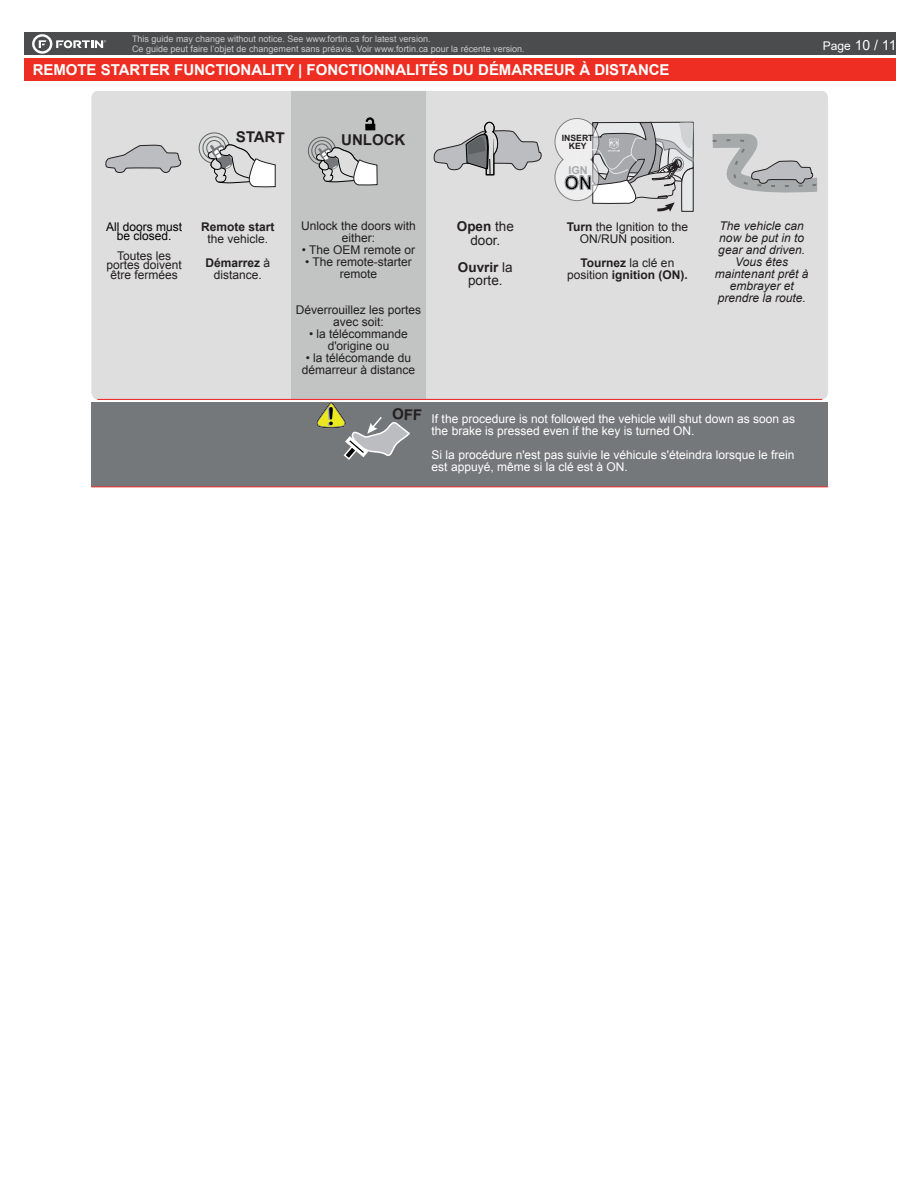
<style>
.page{position:relative;width:918px;height:1188px;background:#fff}
.page>*{position:absolute;margin:0;border:0;box-sizing:border-box;transform-origin:0 0}
.t1{font:700 18.6px "Arial";color:#000001}
.t2{font:700 15px "Arial";letter-spacing:-.005em;color:#fff}
.t3{font:700 15px "Arial";color:#231f20}
.t4{font:13.95px "Arial";color:#fff}
.t5{font:13.5px/13.5px "Arial";color:#231f20;text-align:center}
.t6{font:12px/12px "Arial";color:#231f20;text-align:center}
.t7{font:12px/12px "Arial";color:#fff}
.t8{font:italic 12px/12px "Arial";color:#231f20;text-align:center}
.t9{font:700 12px/12px "Arial";color:#231f20;text-align:center}
.t10{font:12px/9.6px "Arial";color:#000001;text-align:center}
.t11{font:700 10.8px "Arial";color:#a8a9ad}
.t12{font:9px/9.8px "Arial";color:#c7c8ca}
.t13{font:700 8.7px/8.7px "Arial";color:#231f20;text-align:center}
.s1{font-size:12px}
.s2{font-weight:700}
.s3{font-weight:400}
</style>
<div class="page">
<div style="left:91px;top:91px;width:737px;height:308px;background:#dddedd"></div>
<div style="left:291px;top:91px;width:135px;height:308px;background:#c2c3c3"></div>
<div style="left:206px;top:140px;width:16px;height:16px;border:1px solid #5d6162;border-radius:50%"></div>
<div style="left:199px;top:133px;width:31px;height:31px;border:1px solid #5d6162;border-radius:50%"></div>
<div style="left:203px;top:136px;width:23px;height:24px;border:1px solid #5d6162;border-radius:50%"></div>
<svg style="left:208px;top:144px;width:68px;height:159px;background:#d6d7d7"></svg>
<svg style="left:105px;top:144px;width:77px;height:29px;background:#bbbcbd"></svg>
<div style="left:315px;top:144px;width:14px;height:14px;border:1px solid #5d6162;border-radius:50%"></div>
<div style="left:308px;top:137px;width:28px;height:28px;border:1px solid #5d6162;border-radius:50%"></div>
<div style="left:311px;top:140px;width:22px;height:21px;border:1px solid #5d6162;border-radius:50%"></div>
<svg style="left:316px;top:117px;width:62px;height:69px"></svg>
<svg style="left:711px;top:134px;width:108px;height:61px;background:#c3c4c4"></svg>
<hr style="left:97px;top:399px;width:725px;height:1px;background:#ee2f2c">
<svg style="left:555px;top:118px;width:140px;height:94px;background:#c6c7c8"></svg>
<svg style="left:433px;top:121px;width:109px;height:55px;background:#b8b9ba"></svg>
<div style="left:91px;top:403px;width:737px;height:84px;background:#74787a"></div>
<hr style="left:91px;top:486px;width:737px;height:1px;background:#ee2f2c">
<div style="left:24px;top:33px;width:872px;height:22px;background:#4b4c4d"></div>
<div style="left:24px;top:58px;width:872px;height:23px;background:#ee2e22"></div>
<svg style="left:32px;top:34px;width:74px;height:20px"></svg>
<svg style="left:316px;top:402px;width:106px;height:58px"></svg>
<p class="t12" style="left:132px;top:34px;width:394px">This guide may change without notice. See www.fortin.ca for latest version.<br>Ce guide peut faire l’objet de changement sans préavis. Voir www.fortin.ca pour la récente version.</p>
<p class="t2" style="left:33px;top:59px;width:638px">REMOTE STARTER FUNCTIONALITY | FONCTIONNALITÉS DU DÉMARREUR À DISTANCE</p>
<p class="t4" style="left:823px;top:36px;width:75px"><span class="s1">Page</span> 10 / 11</p>
<p class="t10" style="left:106px;top:222px;width:78px">All doors must be closed.</p>
<p class="t6" style="left:106px;top:250px;width:77px;line-height:9.6px">Toutes les portes doivent être fermées</p>
<p class="t3" style="left:236px;top:126px;width:50px;rotate:1deg">START</p>
<p class="t3" style="left:342px;top:129px;width:66px;rotate:1deg">UNLOCK</p>
<p class="t9" style="left:201px;top:221px;width:75px">Remote start</p>
<p class="t6" style="left:206px;top:226px;width:66px;line-height:24px;text-align:left">the vehicle.<br><span class="s2">Démarrez</span> à</p>
<p class="t6" style="left:214px;top:268px;width:50px">distance.</p>
<p class="t6" style="left:301px;top:220px;width:116px">Unlock the doors with either:</p>
<p class="t6" style="left:302px;top:244px;width:115px">• The OEM remote or</p>
<p class="t6" style="left:305px;top:256px;width:108px">• The remote-starter remote</p>
<p class="t6" style="left:296px;top:304px;width:127px">Déverrouillez les portes avec soit:</p>
<p class="t6" style="left:309px;top:328px;width:100px">• la télécommande d'origine ou</p>
<p class="t6" style="left:302px;top:352px;width:115px">• la télécomande du démarreur à distance</p>
<p class="t5" style="left:457px;top:219px;width:59px"><span class="s2">Open</span> the door.</p>
<p class="t5" style="left:458px;top:260px;width:56px"><span class="s2">Ouvrir</span> la porte.</p>
<p class="t13" style="left:562px;top:133px;width:33px">INSERT<br>KEY</p>
<p class="t11" style="left:568px;top:163px;width:21px">IGN</p>
<h1 class="t1" style="left:564px;top:170px;width:29px">ON</h1>
<p class="t6" style="left:567px;top:220px;width:123px"><span class="s2">Turn</span> the Ignition to the<br>ON/RUN position.</p>
<p class="t9" style="left:567px;top:257px;width:122px">Tournez <span class="s3">la clé en position</span> ignition (ON).</p>
<p class="t8" style="left:715px;top:220px;width:95px">The vehicle can now be put in to gear and driven.<br>Vous êtes maintenant prêt à embrayer et prendre la route.</p>
<p class="t7" style="left:432px;top:413px;width:365px">If the procedure is not followed the vehicle will shut down as soon as the brake is pressed even if the key is turned ON.</p>
<p class="t7" style="left:432px;top:449px;width:364px">Si la procédure n'est pas suivie le véhicule s'éteindra lorsque le frein est appuyé, même si la clé est à ON.</p>
</div>
